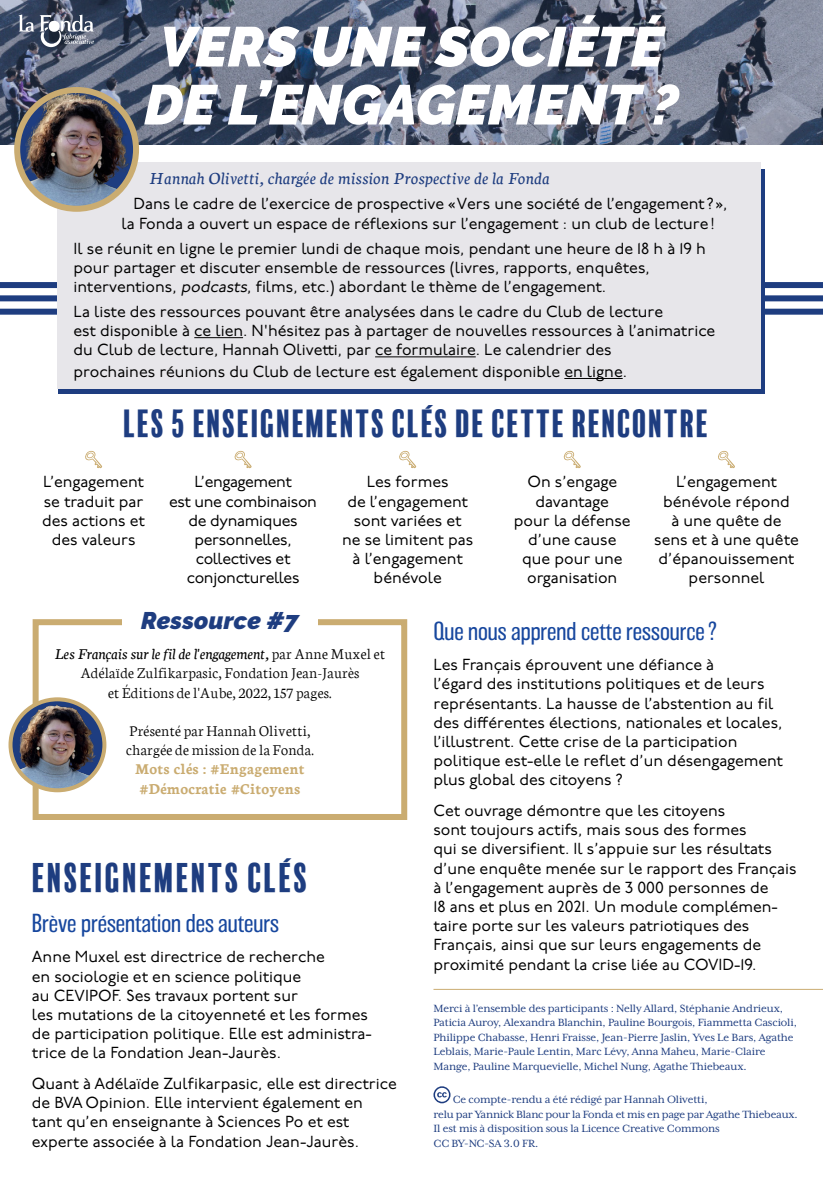
<style>
.page{position:relative;width:823px;height:1191px;background:#fff}
.page>*{position:absolute;margin:0;border:0;box-sizing:border-box;transform-origin:0 0}
.t1{font:italic 900 56px/58px "Raleway";color:#fff}
.t2{font:38px "Balboa Plus Fill";color:#1e3d80}
.t3{font:36px "Balboa Plus Fill";letter-spacing:-.01em;color:#1e3d80}
.t4{font:200 24px "Balboa";color:#17479e}
.t5{font:italic 900 24px "Raleway";letter-spacing:.01em;color:#1e3d80}
.t6{font:italic 18px "Neuton";letter-spacing:.025em;color:#1e3d80}
.t7{font:16px/19.2px "P22 Underground";color:#000}
.t8{font:300 16px/19.2px "Neuton";letter-spacing:.01em;color:#000;text-align:center}
.t9{font:16px/19.2px "P22 Underground";letter-spacing:-.02em;color:#000;text-align:center}
.t10{font:700 16px/19.2px "Neuton";letter-spacing:.01em;color:#caac71}
.t11{font:12px/14.4px "Mrs Eaves XL Serif OT";letter-spacing:-.01em;color:#1e3d80}
.s1{font-style:italic}
.s2{font-weight:400;font-style:italic}
</style>
<div class="page">
<div style="left:0;top:295px;width:822px;height:6px;background:#1e3d80"></div>
<div style="left:0;top:282px;width:822px;height:6px;background:#1e3d80"></div>
<div style="left:0;top:309px;width:822px;height:6px;background:#1e3d80"></div>
<svg style="left:58px;top:169px;width:706px;height:224px;background:#486096"></svg>
<div style="left:57px;top:162px;width:703px;height:226px;background:#e7e6ea"></div>
<hr style="left:194px;top:337px;width:49px;height:1px;background:#000">
<hr style="left:375px;top:356px;width:100px;height:1px;background:#000">
<hr style="left:564px;top:378px;width:58px;height:1px;background:#000">
<svg style="left:0;top:0;width:822px;height:144px;background:#5e677c"></svg>
<svg style="left:19px;top:15px;width:15px;height:17px"></svg>
<svg style="left:40px;top:15px;width:54px;height:32px"></svg>
<img style="left:17px;top:90px;width:119px;height:119px;border-radius:59px">
<div style="left:14px;top:87px;width:125px;height:125px;border:6px solid #caac71;border-radius:50%"></div>
<svg style="left:433px;top:1086px;width:17px;height:17px"></svg>
<hr style="left:433px;top:989px;width:389px;height:1px;background:#caac71">
<svg style="left:85px;top:450px;width:17px;height:18px"></svg>
<svg style="left:234px;top:450px;width:18px;height:18px"></svg>
<svg style="left:399px;top:450px;width:17px;height:18px"></svg>
<svg style="left:563px;top:450px;width:17px;height:18px"></svg>
<svg style="left:718px;top:450px;width:16px;height:18px"></svg>
<div style="left:33px;top:619px;width:374px;height:201px;border:6px solid #caac71"></div>
<div style="left:122px;top:607px;width:195px;height:35px;background:#fff"></div>
<img style="left:12px;top:700px;width:90px;height:89px">
<div style="left:9px;top:697px;width:97px;height:95px;border:4px solid #caac71;border-radius:50%"></div>
<h1 class="t1" style="left:144px;top:18px;width:535px">VERS UNE SOCIÉTÉ<br>DE L’ENGAGEMENT ?</h1>
<p class="t6" style="left:149px;top:169px;width:401px">Hannah Olivetti, chargée de mission Prospective de la Fonda</p>
<p class="t7" style="left:121px;top:195px;width:607px;text-indent:12px">Dans le cadre de l’exercice de prospective «Vers une société de l’engagement ? », la Fonda a ouvert un espace de réflexions sur l’engagement : un club de lecture!</p>
<p class="t7" style="left:73px;top:239px;width:633px">Il se réunit en ligne le premier lundi de chaque mois, pendant une heure de 18 h à 19 h pour partager et discuter ensemble de ressources (livres, rapports, enquêtes, interventions, <span class="s1">podcasts</span>, films, etc.) abordant le thème de l’engagement.</p>
<p class="t7" style="left:73px;top:302px;width:643px">La liste des ressources pouvant être analysées dans le cadre du Club de lecture<br>est disponible à ce lien. N'hésitez pas à partager de nouvelles ressources à l’animatrice du Club de lecture, Hannah Olivetti, par ce formulaire. Le calendrier des</p>
<p class="t7" style="left:73px;top:362px;width:554px">prochaines réunions du Club de lecture est également disponible en ligne.</p>
<h3 class="t3" style="left:123px;top:404px;width:588px">LES 5 ENSEIGNEMENTS CLÉS DE CETTE RENCONTRE</h3>
<p class="t7" style="left:42px;top:473px;width:104px;text-align:center">L’engagement se traduit par des actions et des valeurs</p>
<p class="t9" style="left:169px;top:473px;width:149px">L’engagement<br>est une combinaison de dynamiques personnelles, collectives et conjoncturelles</p>
<p class="t7" style="left:342px;top:473px;width:133px;text-align:center">Les formes<br>de l’engagement sont variées et<br>ne se limitent pas à l’engagement bénévole</p>
<p class="t7" style="left:513px;top:473px;width:118px;text-align:center">On s’engage davantage<br>pour la défense d’une cause que pour une organisation</p>
<p class="t7" style="left:653px;top:473px;width:146px;text-align:center">L’engagement bénévole répond<br>à une quête de sens et à une quête d’épanouissement personnel</p>
<h3 class="t5" style="left:141px;top:606px;width:159px">Ressource #7</h3>
<p class="t8" style="left:55px;top:644px;width:331px"><span class="s2">Les Français sur le fil de l'engagement,</span> par Anne Muxel et<br>Adélaïde Zulfikarpasic, Fondation Jean-Jaurès<br>et Éditions de l'Aube, 2022, 157 pages.</p>
<p class="t8" style="left:126px;top:721px;width:189px;text-align:left">Présenté par Hannah Olivetti, chargée de mission de la Fonda.</p>
<p class="t10" style="left:135px;top:759px;width:171px">Mots clés : #Engagement #Démocratie #Citoyens</p>
<h3 class="t4" style="left:433px;top:618px;width:285px">Que nous apprend cette ressource ?</h3>
<p class="t7" style="left:433px;top:656px;width:351px">Les Français éprouvent une défiance à<br>l’égard des institutions politiques et de leurs représentants. La hausse de l’abstention au fil des différentes élections, nationales et locales, l’illustrent. Cette crise de la participation politique est-elle le reflet d’un désengagement plus global des citoyens ?</p>
<p class="t7" style="left:433px;top:801px;width:364px">Cet ouvrage démontre que les citoyens<br>sont toujours actifs, mais sous des formes<br>qui se diversifient. Il s’appuie sur les résultats d’une enquête menée sur le rapport des Français à l’engagement auprès de 3 000 personnes de<br>18 ans et plus en 2021. Un module complémen&shy;taire porte sur les valeurs patriotiques des Français, ainsi que sur leurs engagements de proximité pendant la crise liée au COVID-19.</p>
<p class="t11" style="left:433px;top:1001px;width:365px">Merci à l’ensemble des participants : Nelly Allard, Stéphanie Andrieux, Paticia Auroy, Alexandra Blanchin, Pauline Bourgois, Fiammetta Cascioli, Philippe Chabasse, Henri Fraisse, Jean-Pierre Jaslin, Yves Le Bars, Agathe Leblais, Marie-Paule Lentin, Marc Lévy, Anna Maheu, Marie-Claire Mange, Pauline Marquevielle, Michel Nung, Agathe Thiebeaux.</p>
<p class="t11" style="left:433px;top:1092px;width:365px;text-indent:19px">Ce compte-rendu a été rédigé par Hannah Olivetti,<br>relu par Yannick Blanc pour la Fonda et mis en page par Agathe Thiebeaux.<br>Il est mis à disposition sous la Licence Creative Commons<br>CC BY-NC-SA 3.0 FR.</p>
<h2 class="t2" style="left:32px;top:856px;width:279px">ENSEIGNEMENTS CLÉS</h2>
<h3 class="t4" style="left:32px;top:910px;width:248px">Brève présentation des auteurs</h3>
<p class="t7" style="left:32px;top:948px;width:341px">Anne Muxel est directrice de recherche<br>en sociologie et en science politique<br>au CEVIPOF. Ses travaux portent sur<br>les mutations de la citoyenneté et les formes de participation politique. Elle est administra&shy;trice de la Fondation Jean-Jaurès.</p>
<p class="t7" style="left:32px;top:1074px;width:366px">Quant à Adélaïde Zulfikarpasic, elle est directrice de BVA Opinion. Elle intervient également en tant qu’en enseignante à Sciences Po et est experte associée à la Fondation Jean-Jaurès.</p>
</div>
